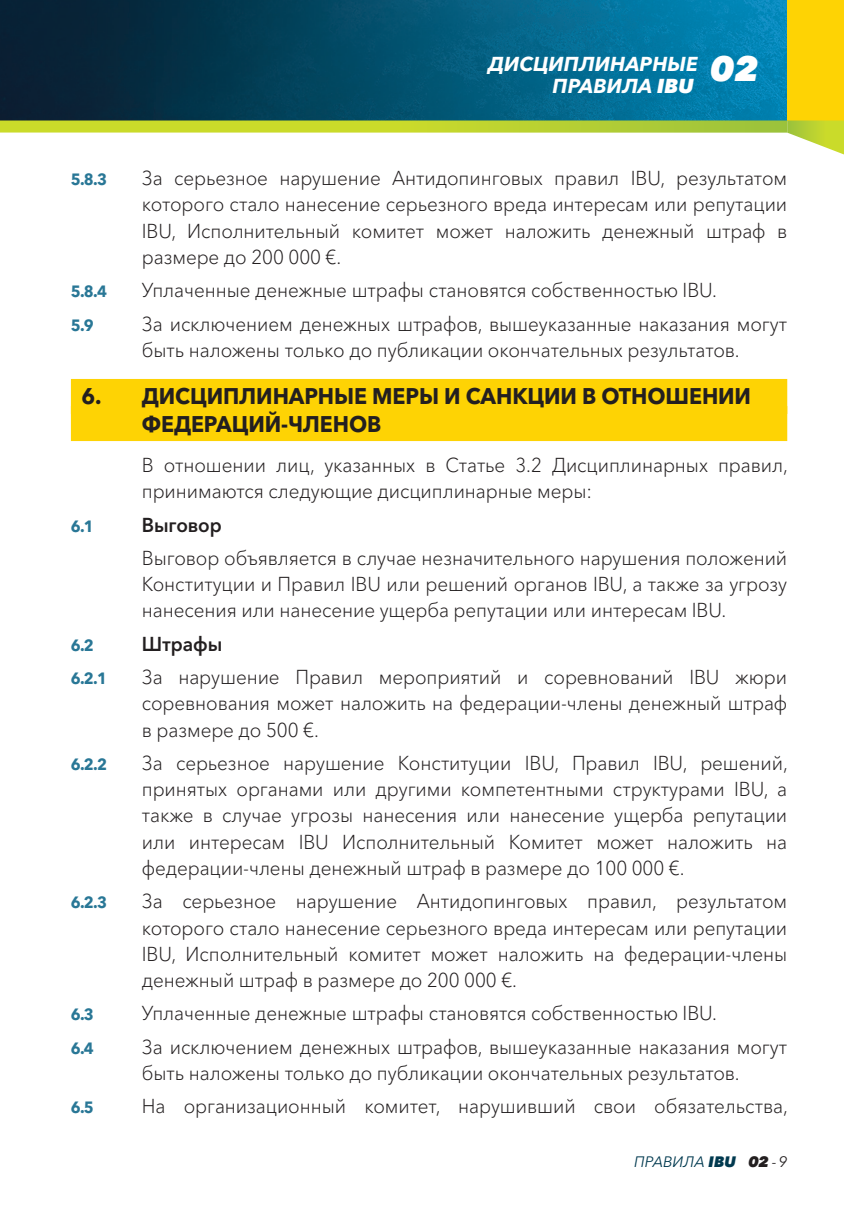
<style>
.page{position:relative;width:844px;height:1205px;background:#fff}
.page>*{position:absolute;margin:0;border:0;box-sizing:border-box;transform-origin:0 0}
.t1{font:700 22.5px/27px "Avenir Next W1 G";letter-spacing:-.005em;color:#231f20;scale:.95 1}
.t2{font:300 20px/26.2px "Avenir Next W1 G";letter-spacing:-.005em;color:#231f20;text-align:justify;scale:.95 1}
.t3{font:italic 700 20px/22.5px "Avenir Next W1 G";color:#fff}
.t4{font:600 20px "Avenir Next W1 G";letter-spacing:-.005em;color:#231f20;scale:.95 1}
.t5{font:700 16.25px "Avenir Next W1 G";color:#297796;scale:.95 1}
.t6{font:italic 15px "Avenir Next W1 G";color:#01394f}
.s1{font-weight:800}
.s2{font-weight:800;color:#231f20}
.s3{color:#231f20}
</style>
<div class="page">
<img style="left:0;top:0;width:787px;height:120px">
<div style="left:787px;top:0;width:56px;height:120px;background:#fed304"></div>
<svg style="left:787px;top:120px;width:56px;height:34px"></svg>
<svg style="left:0;top:120px;width:787px;height:13px;background:#b9d037"></svg>
<div style="left:71px;top:379px;width:716px;height:35px;background:#fed304"></div>
<div style="left:71px;top:406px;width:716px;height:35px;background:#fed304"></div>
<p class="t3" style="left:552px;top:53px;width:208px;text-indent:-64px">ДИСЦИПЛИНАРНЫЕ<br>ПРАВИЛА <span class="s1">IBU</span> <sup>02</sup></p>
<p class="t5" style="left:71px;top:170px;width:39px">5.8.3</p>
<p class="t2" style="left:142px;top:165px;width:680px">За серьезное нарушение Антидопинговых правил IBU, результатом которого стало нанесение серьезного вреда интересам или репутации IBU, Исполнительный комитет может наложить денежный штраф в размере до 200 000 €.</p>
<p class="t5" style="left:71px;top:282px;width:39px">5.8.4</p>
<p class="t2" style="left:142px;top:277px;width:607px">Уплаченные денежные штрафы становятся собственностью IBU.</p>
<p class="t5" style="left:71px;top:315px;width:26px">5.9</p>
<p class="t2" style="left:142px;top:311px;width:680px">За исключением денежных штрафов, вышеуказанные наказания могут быть наложены только до публикации окончательных результатов.</p>
<p class="t1" style="left:142px;top:383px;width:642px;text-indent:-60px">6. ДИСЦИПЛИНАРНЫЕ МЕРЫ И САНКЦИИ В ОТНОШЕНИИ<br>ФЕДЕРАЦИЙ-ЧЛЕНОВ</p>
<p class="t2" style="left:142px;top:452px;width:681px">В отношении лиц, указанных в Статье 3.2 Дисциплинарных правил, принимаются следующие дисциплинарные меры:</p>
<p class="t5" style="left:71px;top:516px;width:26px">6.1</p>
<p class="t4" style="left:142px;top:512px;width:86px">Выговор</p>
<p class="t2" style="left:142px;top:545px;width:680px">Выговор объявляется в случае незначительного нарушения положений Конституции и Правил IBU или решений органов IBU, а также за угрозу нанесения или нанесение ущерба репутации или интересам IBU.</p>
<p class="t5" style="left:71px;top:635px;width:26px">6.2</p>
<p class="t4" style="left:142px;top:632px;width:86px">Штрафы</p>
<p class="t5" style="left:71px;top:668px;width:39px">6.2.1</p>
<p class="t2" style="left:142px;top:664px;width:680px">За нарушение Правил мероприятий и соревнований IBU жюри соревнования может наложить на федерации-члены денежный штраф в размере до 500 €.</p>
<p class="t5" style="left:71px;top:754px;width:39px">6.2.2</p>
<p class="t2" style="left:142px;top:750px;width:681px">За серьезное нарушение Конституции IBU, Правил IBU, решений, принятых органами или другими компетентными структурами IBU, а также в случае угрозы нанесения или нанесение ущерба репутации или интересам IBU Исполнительный Комитет может наложить на федерации-члены денежный штраф в размере до 100 000 €.</p>
<p class="t5" style="left:71px;top:893px;width:39px">6.2.3</p>
<p class="t2" style="left:142px;top:888px;width:680px">За серьезное нарушение Антидопинговых правил, результатом которого стало нанесение серьезного вреда интересам или репутации IBU, Исполнительный комитет может наложить на федерации-члены денежный штраф в размере до 200 000 €.</p>
<p class="t5" style="left:71px;top:1005px;width:26px">6.3</p>
<p class="t2" style="left:142px;top:1000px;width:607px">Уплаченные денежные штрафы становятся собственностью IBU.</p>
<p class="t5" style="left:71px;top:1038px;width:26px">6.4</p>
<p class="t2" style="left:142px;top:1034px;width:680px">За исключением денежных штрафов, вышеуказанные наказания могут быть наложены только до публикации окончательных результатов.</p>
<p class="t5" style="left:71px;top:1098px;width:26px">6.5</p>
<p class="t2" style="left:142px;top:1093px;width:681px">На организационный комитет, нарушивший свои обязательства,</p>
<p class="t6" style="left:634px;top:1152px;width:154px">ПРАВИЛА <span class="s1">IBU</span> <span class="s2">02</span> <span class="s3">-9</span></p>
</div>
